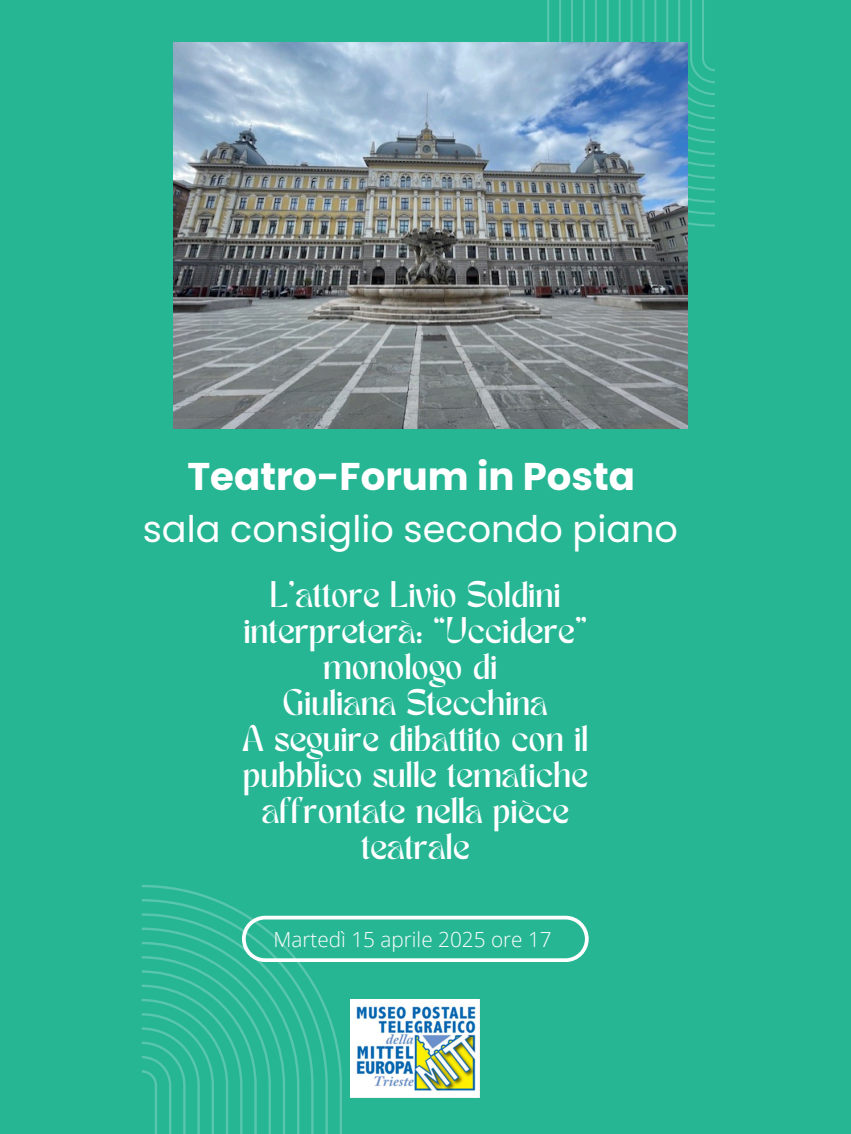
<style>
.page{position:relative;width:851px;height:1134px;background:#fff}
.page>*{position:absolute;margin:0;border:0;box-sizing:border-box;transform-origin:0 0}
.t1{font:700 38.65px "Poppins";color:#fff}
.t2{font:36.65px "Poppins";color:#fff}
.t3{font:25.95px/36px "TANMERINGUE";color:#fff;text-align:center}
.t4{font:300 20.8px "Open Sans";color:#fff}
</style>
<div class="page">
<div style="left:0;top:0;width:850px;height:1134px;background:#27b694"></div>
<svg style="left:547px;top:0;width:167px;height:227px"></svg>
<svg style="left:142px;top:885px;width:73px;height:14px"></svg>
<svg style="left:142px;top:899px;width:102px;height:14px"></svg>
<svg style="left:142px;top:913px;width:446px;height:221px"></svg>
<img style="left:351px;top:1000px;width:129px;height:98px">
<img style="left:174px;top:43px;width:514px;height:386px">
<h1 class="t1" style="left:187px;top:450px;width:449px">Teatro-Forum in Posta</h1>
<h1 class="t2" style="left:143px;top:504px;width:536px">sala consiglio secondo piano</h1>
<p class="t3" style="left:242px;top:581px;width:348px">L’attore Livio Soldini interpreterà: “Uccidere” monologo di<br>Giuliana Stecchina<br>A seguire dibattito con il pubblico sulle tematiche affrontate nella pièce teatrale</p>
<p class="t4" style="left:273px;top:924px;width:280px">Martedì 15 aprile 2025 ore 17</p>
</div>
